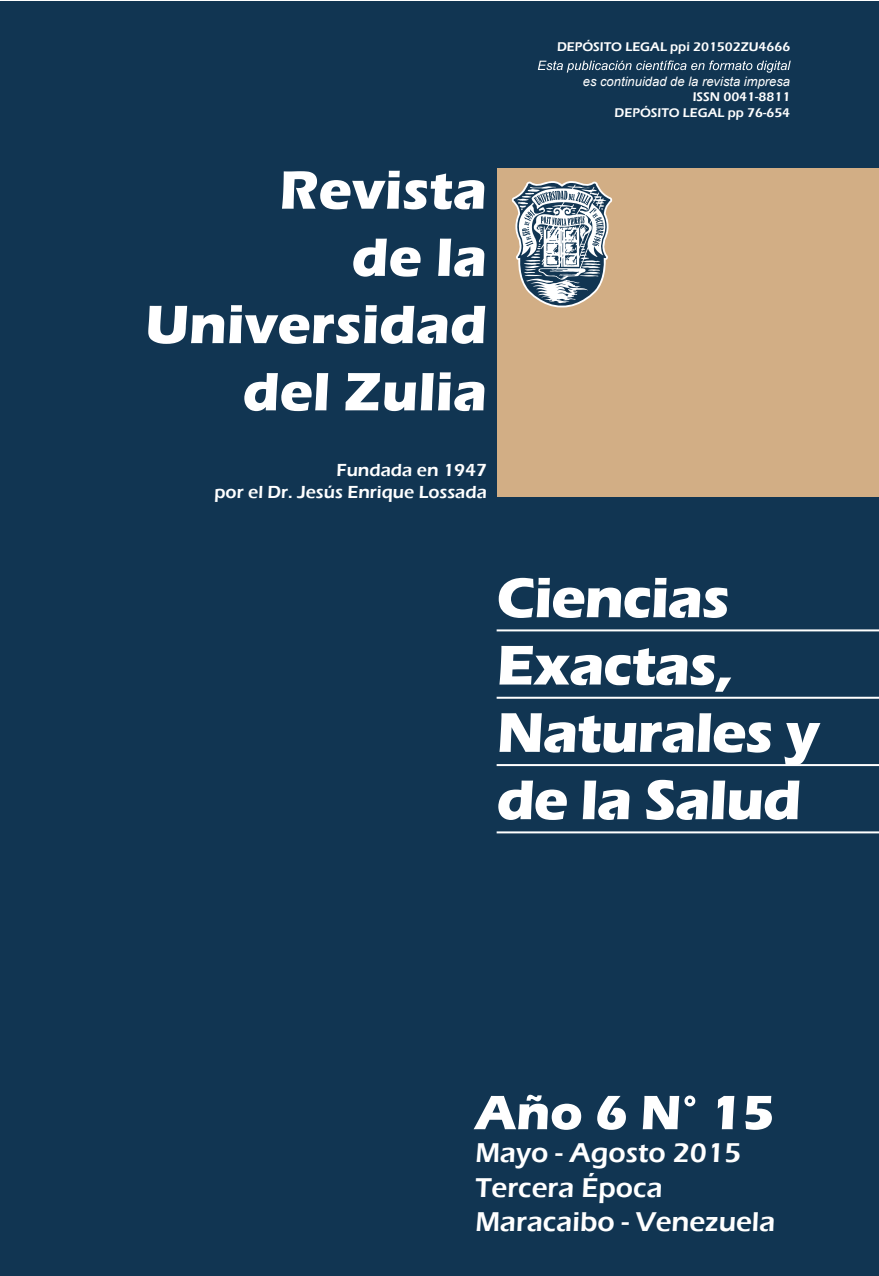
<style>
.page{position:relative;width:879px;height:1276px;background:#fff}
.page>*{position:absolute;margin:0;border:0;box-sizing:border-box;transform-origin:0 0}
.t1{font:700 58px/67.4px "Eras ITC";letter-spacing:-.02em;color:#fff}
.t2{font:700 56px/67.2px "Eras ITC";color:#fff;text-align:right}
.t3{font:700 50px "Eras ITC";color:#fff}
.t4{font:600 28px "Eras ITC";color:#fff}
.t5{font:600 18px/21.6px "Eras ITC";color:#fff;text-align:right}
.t6{font:600 13px/15.6px "Eras ITC";color:#fff;text-align:right}
.t7{font:italic 13px "Arial";color:#fff}
</style>
<div class="page">
<div style="left:0;top:1px;width:879px;height:1275px;background:#113552"></div>
<div style="left:497px;top:168px;width:382px;height:329px;background:#d2ae85"></div>
<svg style="left:511px;top:181px;width:102px;height:126px"></svg>
<svg style="left:538px;top:61px;width:253px;height:12px"></svg>
<hr style="left:496px;top:629px;width:383px;height:2px;background:#fff">
<hr style="left:496px;top:697px;width:383px;height:2px;background:#fff">
<hr style="left:496px;top:764px;width:383px;height:2px;background:#fff">
<hr style="left:496px;top:831px;width:383px;height:2px;background:#fff">
<p class="t6" style="left:557px;top:39px;width:235px">DEPÓSITO LEGAL ppi 201502ZU4666</p>
<h2 class="t2" style="left:145px;top:157px;width:343px">Revista<br>de la<br>Universidad del Zulia</h2>
<h3 class="t5" style="left:214px;top:460px;width:274px">Fundada en 1947<br>por el Dr. Jesús Enrique Lossada</h3>
<p class="t7" style="left:583px;top:73px;width:209px">es continuidad de la revista impresa</p>
<p class="t6" style="left:614px;top:89px;width:177px">ISSN 0041-8811<br>DEPÓSITO LEGAL pp 76-654</p>
<h1 class="t1" style="left:496px;top:564px;width:325px">Ciencias<br>Exactas,<br>Naturales y de la Salud</h1>
<p class="t3" style="left:475px;top:1083px;width:301px">Año 6 N° 15</p>
<p class="t4" style="left:475px;top:1137px;width:267px">Mayo - Agosto 2015</p>
<p class="t4" style="left:475px;top:1171px;width:189px">Tercera Época</p>
<p class="t4" style="left:475px;top:1205px;width:301px">Maracaibo - Venezuela</p>
</div>
